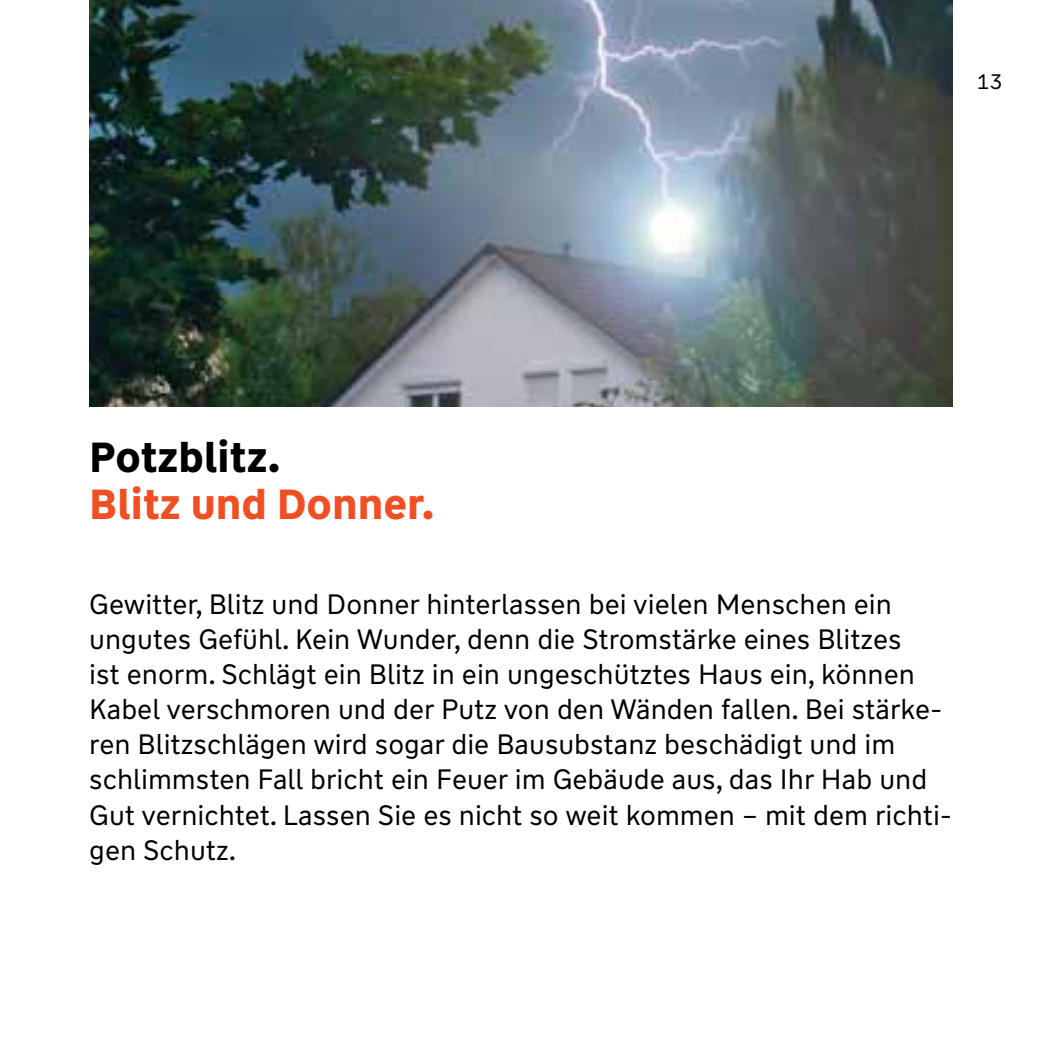
<style>
.page{position:relative;width:1042px;height:1042px;background:#fff}
.page>*{position:absolute;margin:0;border:0;box-sizing:border-box;transform-origin:0 0}
.t1{font:700 42px "WW Type";color:#f04e23}
.t2{font:700 42px "WW Type";color:#000}
.t3{font:28px/35px "WW Type";color:#000}
.t4{font:21px "WW Type";color:#000}
</style>
<div class="page">
<img style="left:89px;top:0;width:863px;height:407px">
<p class="t4" style="left:976px;top:69px;width:27px">13</p>
<h1 class="t2" style="left:89px;top:430px;width:193px">Potzblitz.</h1>
<h1 class="t1" style="left:89px;top:477px;width:346px">Blitz und Donner.</h1>
<p class="t3" style="left:89px;top:587px;width:864px">Gewitter, Blitz und Donner hinterlassen bei vielen Menschen ein ungutes Gefühl. Kein Wunder, denn die Stromstärke eines Blitzes<br>ist enorm. Schlägt ein Blitz in ein ungeschütztes Haus ein, können Kabel verschmoren und der Putz von den Wänden fallen. Bei stärke&shy;ren Blitzschlägen wird sogar die Bausubstanz beschädigt und im schlimmsten Fall bricht ein Feuer im Gebäude aus, das Ihr Hab und Gut vernichtet. Lassen Sie es nicht so weit kommen – mit dem richti&shy;gen Schutz.</p>
</div>
